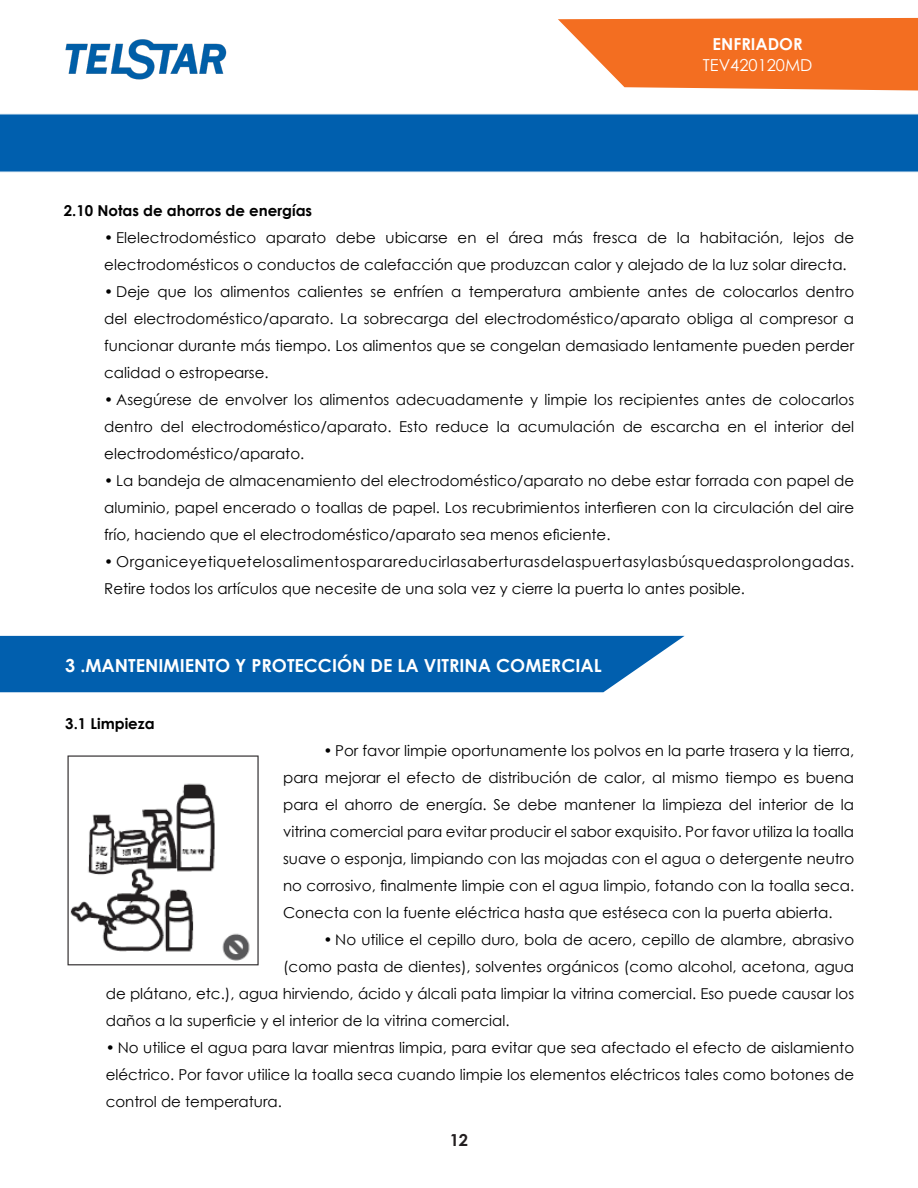
<style>
.page{position:relative;width:918px;height:1188px;background:#fff}
.page>*{position:absolute;margin:0;border:0;box-sizing:border-box;transform-origin:0 0}
.TITULOS{font:700 18px "Century Gothic";color:#fff}
.t1{font:16.5px "Century Gothic";color:#fff}
.t2{font:700 16.5px "Century Gothic";color:#fff}
.t3{font:700 16.5px "Century Gothic";color:#231f20}
.t4{font:15px/27px "Century Gothic";color:#000;text-align:justify}
.t5{font:15px/27px "Century Gothic";letter-spacing:.025em;color:#000}
.cuerpo_de_texto{font:700 15px "Century Gothic";color:#000}
</style>
<div class="page">
<img style="left:0;top:17px;width:918px;height:676px">
<svg style="left:558px;top:18px;width:360px;height:73px;background:#f4813e"></svg>
<div style="left:0;top:0;width:320px;height:107px;background:#fff"></div>
<img style="left:65px;top:39px;width:162px;height:41px">
<div style="left:0;top:636px;width:685px;height:56px;background:#015fae"></div>
<img style="left:67px;top:755px;width:192px;height:211px">
<p class="t2" style="left:713px;top:32px;width:92px">ENFRIADOR</p>
<p class="t1" style="left:703px;top:54px;width:111px">TEV420120MD</p>
<p class="cuerpo_de_texto" style="left:64px;top:199px;width:250px">2.10 Notas de ahorros de energías</p>
<p class="t4" style="left:104px;top:224px;width:751px">• Elelectrodoméstico aparato debe ubicarse en el área más fresca de la habitación, lejos de electrodomésticos o conductos de calefacción que produzcan calor y alejado de la luz solar directa.</p>
<p class="t4" style="left:104px;top:278px;width:751px">• Deje que los alimentos calientes se enfríen a temperatura ambiente antes de colocarlos dentro del electrodoméstico/aparato. La sobrecarga del electrodoméstico/aparato obliga al compresor a funcionar durante más tiempo. Los alimentos que se congelan demasiado lentamente pueden perder calidad o estropearse.</p>
<p class="t4" style="left:104px;top:386px;width:751px">• Asegúrese de envolver los alimentos adecuadamente y limpie los recipientes antes de colocarlos dentro del electrodoméstico/aparato. Esto reduce la acumulación de escarcha en el interior del electrodoméstico/aparato.</p>
<p class="t4" style="left:104px;top:467px;width:751px">• La bandeja de almacenamiento del electrodoméstico/aparato no debe estar forrada con papel de aluminio, papel encerado o toallas de papel. Los recubrimientos interfieren con la circulación del aire frío, haciendo que el electrodoméstico/aparato sea menos eficiente.</p>
<p class="t5" style="left:104px;top:548px;width:752px">• Organiceyetiquetelosalimentosparareducirlasaberturasdelaspuertasylasbúsquedasprolongadas.<br>Retire todos los artículos que necesite de una sola vez y cierre la puerta lo antes posible.</p>
<p class="TITULOS" style="left:65px;top:652px;width:538px">3 .MANTENIMIENTO Y PROTECCIÓN DE LA VITRINA COMERCIAL</p>
<p class="cuerpo_de_texto" style="left:65px;top:712px;width:91px">3.1 Limpieza</p>
<p class="t4" style="left:283px;top:737px;width:573px;text-indent:40px">• Por favor limpie oportunamente los polvos en la parte trasera y la tierra, para mejorar el efecto de distribución de calor, al mismo tiempo es buena para el ahorro de energía. Se debe mantener la limpieza del interior de la vitrina comercial para evitar producir el sabor exquisito. Por favor utiliza la toalla suave o esponja, limpiando con las mojadas con el agua o detergente neutro no corrosivo, finalmente limpie con el agua limpio, fotando con la toalla seca.<br>Conecta con la fuente eléctrica hasta que estéseca con la puerta abierta.</p>
<p class="t4" style="left:324px;top:926px;width:532px">• No utilice el cepillo duro, bola de acero, cepillo de alambre, abrasivo</p>
<p class="t4" style="left:283px;top:953px;width:573px">(como pasta de dientes), solventes orgánicos (como alcohol, acetona, agua</p>
<p class="t4" style="left:106px;top:980px;width:750px">de plátano, etc.), agua hirviendo, ácido y álcali pata limpiar la vitrina comercial. Eso puede causar los</p>
<p class="t4" style="left:106px;top:1007px;width:405px">daños a la superficie y el interior de la vitrina comercial.</p>
<p class="t4" style="left:106px;top:1034px;width:750px">• No utilice el agua para lavar mientras limpia, para evitar que sea afectado el efecto de aislamiento eléctrico. Por favor utilice la toalla seca cuando limpie los elementos eléctricos tales como botones de control de temperatura.</p>
<p class="t3" style="left:450px;top:1128px;width:20px">12</p>
</div>
